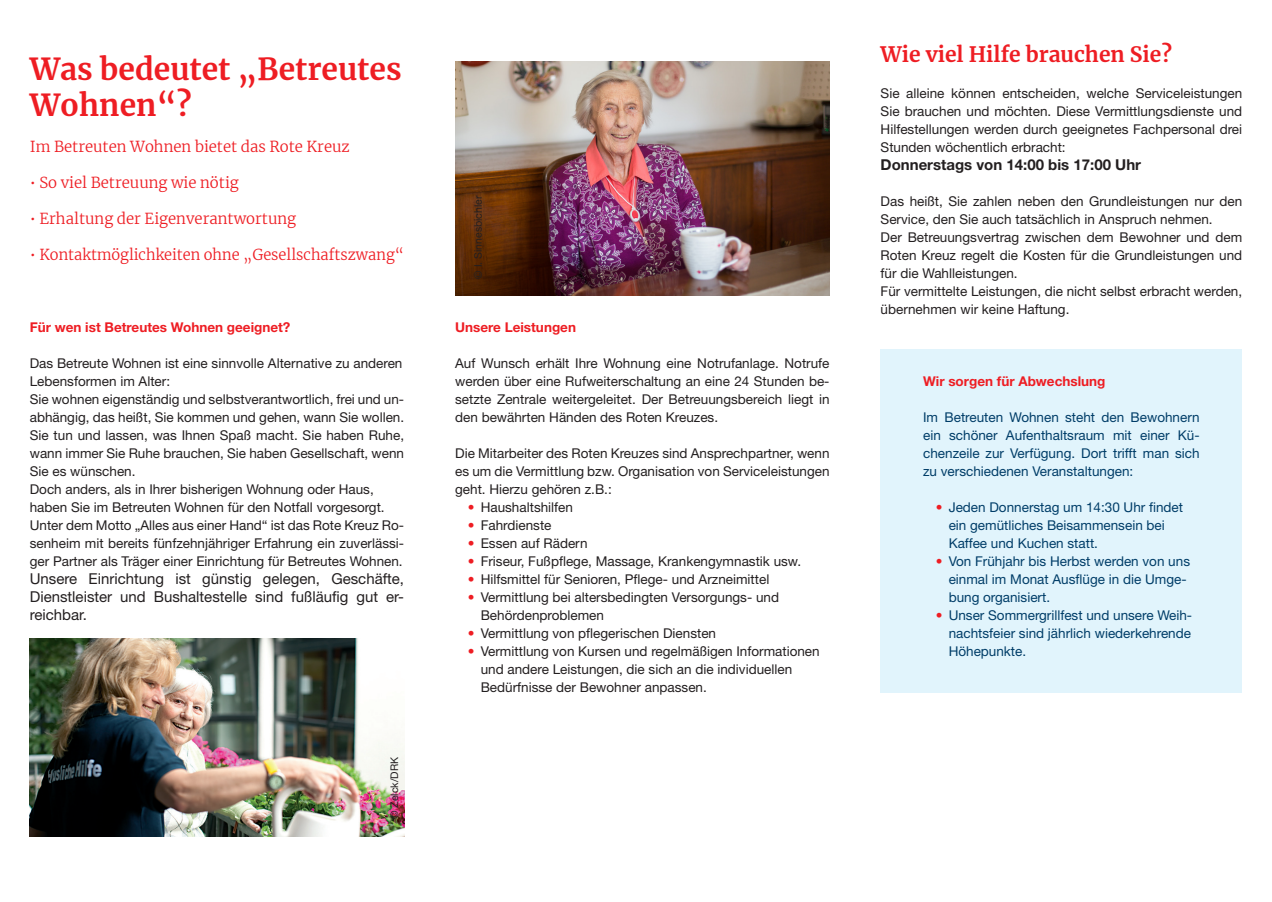
<style>
.page{position:relative;width:1272px;height:902px;background:#fff}
.page>*{position:absolute;margin:0;border:0;box-sizing:border-box;transform-origin:0 0}
.Headlinegröße_I_20_2{font:700 30px/36px "Merriweather";color:#ee1d23}
.Headlinegröße_II_14{font:700 21px "Merriweather";color:#ee1d23}
.Teaser_10_14_pt{font:300 15px "Merriweather";color:#ee1d23}
.Fließtext_9_12_pt{font:15px/18px "Helvetica Neue";color:#231f20;text-align:justify}
.Fließtext_9_12_pt-2{font:700 15px "Helvetica Neue";color:#231f20}
.Fließtext_9_12_pt-3{font:13.5px/18px "Helvetica Neue";color:#231f20;text-align:justify}
.Fließtext_9_12_pt-4{font:13.5px/18px "Helvetica Neue";color:#003d68;text-align:justify}
.Subheadline_9_12_pt{font:13.5px/18px "Helvetica Neue";color:#231f20}
.Subheadline_9_12_pt-2{font:700 13.5px "Helvetica Neue";color:#ee1d23}
.Bildnachweis_7_9_pt{font:10.5px "Helvetica Neue";color:#231f20}
.s1{color:#ee1d23}
</style>
<div class="page">
<div style="left:880px;top:349px;width:362px;height:343px;background:#e1f4fc"></div>
<img style="left:30px;top:638px;width:374px;height:198px">
<img style="left:455px;top:62px;width:374px;height:234px">
<p class="Headlinegröße_I_20_2" style="left:30px;top:50px;width:373px">Was bedeutet „Betreutes<br>Wohnen“?</p>
<p class="Teaser_10_14_pt" style="left:30px;top:136px;width:321px">Im Betreuten Wohnen bietet das Rote Kreuz</p>
<p class="Teaser_10_14_pt" style="left:30px;top:172px;width:210px">• So viel Betreuung wie nötig</p>
<p class="Teaser_10_14_pt" style="left:30px;top:208px;width:268px">• Erhaltung der Eigenverantwortung</p>
<p class="Teaser_10_14_pt" style="left:30px;top:244px;width:376px">• Kontaktmöglichkeiten ohne „Gesellschaftszwang“</p>
<p class="Subheadline_9_12_pt-2" style="left:30px;top:318px;width:262px">Für wen ist Betreutes Wohnen geeignet?</p>
<p class="Subheadline_9_12_pt" style="left:30px;top:354px;width:374px">Das Betreute Wohnen ist eine sinnvolle Alternative zu anderen<br>Lebensformen im Alter:</p>
<p class="Fließtext_9_12_pt-3" style="left:30px;top:390px;width:376px">Sie wohnen eigenständig und selbstverantwortlich, frei und un&shy;abhängig, das heißt, Sie kommen und gehen, wann Sie wollen.</p>
<p class="Fließtext_9_12_pt-3" style="left:30px;top:426px;width:376px">Sie tun und lassen, was Ihnen Spaß macht. Sie haben Ruhe, wann immer Sie Ruhe brauchen, Sie haben Gesellschaft, wenn Sie es wünschen.</p>
<p class="Fließtext_9_12_pt-3" style="left:30px;top:480px;width:345px">Doch anders, als in Ihrer bisherigen Wohnung oder Haus,</p>
<p class="Fließtext_9_12_pt-3" style="left:30px;top:498px;width:356px">haben Sie im Betreuten Wohnen für den Notfall vorgesorgt.</p>
<p class="Fließtext_9_12_pt-3" style="left:30px;top:516px;width:376px">Unter dem Motto „Alles aus einer Hand“ ist das Rote Kreuz Ro&shy;senheim mit bereits fünfzehnjähriger Erfahrung ein zuverlässi&shy;ger Partner als Träger einer Einrichtung für Betreutes Wohnen.</p>
<p class="Fließtext_9_12_pt" style="left:30px;top:569px;width:376px">Unsere Einrichtung ist günstig gelegen, Geschäfte, Dienstleister und Bushaltestelle sind fußläufig gut er&shy;reichbar.</p>
<p class="Bildnachweis_7_9_pt" style="left:388px;top:819px;width:63px;rotate:-90deg">© Zelck/DRK</p>
<p class="Bildnachweis_7_9_pt" style="left:472px;top:279px;width:85px;rotate:-90deg">© I. Sinnesbichler</p>
<p class="Subheadline_9_12_pt-2" style="left:455px;top:318px;width:122px">Unsere Leistungen</p>
<p class="Fließtext_9_12_pt-3" style="left:455px;top:354px;width:376px">Auf Wunsch erhält Ihre Wohnung eine Notrufanlage. Notrufe werden über eine Rufweiterschaltung an eine 24 Stunden be&shy;setzte Zentrale weitergeleitet. Der Betreuungsbereich liegt in den bewährten Händen des Roten Kreuzes.</p>
<p class="Fließtext_9_12_pt-3" style="left:455px;top:444px;width:376px">Die Mitarbeiter des Roten Kreuzes sind Ansprechpartner, wenn es um die Vermittlung bzw. Organisation von Serviceleistungen geht. Hierzu gehören z.B.:</p>
<p class="Fließtext_9_12_pt-3" style="left:468px;top:498px;width:107px"><span class="s1">•</span> Haushaltshilfen</p>
<p class="Fließtext_9_12_pt-3" style="left:468px;top:516px;width:85px"><span class="s1">•</span> Fahrdienste</p>
<p class="Fließtext_9_12_pt-3" style="left:468px;top:534px;width:121px"><span class="s1">•</span> Essen auf Rädern</p>
<p class="Fließtext_9_12_pt-3" style="left:468px;top:552px;width:335px"><span class="s1">•</span> Friseur, Fußpflege, Massage, Krankengymnastik usw.</p>
<p class="Fließtext_9_12_pt-3" style="left:468px;top:570px;width:303px"><span class="s1">•</span> Hilfsmittel für Senioren, Pflege- und Arzneimittel</p>
<p class="Fließtext_9_12_pt-3" style="left:480px;top:588px;width:300px;text-indent:-13px"><span class="s1">•</span> Vermittlung bei altersbedingten Versorgungs- und<br>Behördenproblemen</p>
<p class="Fließtext_9_12_pt-3" style="left:468px;top:624px;width:250px"><span class="s1">•</span> Vermittlung von pflegerischen Diensten</p>
<p class="Fließtext_9_12_pt-3" style="left:480px;top:642px;width:340px;text-align:left;text-indent:-13px"><span class="s1">•</span> Vermittlung von Kursen und regelmäßigen Informationen und andere Leistungen, die sich an die individuellen<br>Bedürfnisse der Bewohner anpassen.</p>
<p class="Headlinegröße_II_14" style="left:880px;top:39px;width:293px">Wie viel Hilfe brauchen Sie?</p>
<p class="Fließtext_9_12_pt-3" style="left:880px;top:84px;width:363px">Sie alleine können entscheiden, welche Serviceleistungen Sie brauchen und möchten. Diese Vermittlungsdienste und Hilfestellungen werden durch geeignetes Fachpersonal drei Stunden wöchentlich erbracht:</p>
<p class="Fließtext_9_12_pt-2" style="left:880px;top:155px;width:262px">Donnerstags von 14:00 bis 17:00 Uhr</p>
<p class="Fließtext_9_12_pt-3" style="left:880px;top:192px;width:363px">Das heißt, Sie zahlen neben den Grundleistungen nur den<br>Service, den Sie auch tatsächlich in Anspruch nehmen.</p>
<p class="Fließtext_9_12_pt-3" style="left:880px;top:228px;width:363px">Der Betreuungsvertrag zwischen dem Bewohner und dem Roten Kreuz regelt die Kosten für die Grundleistungen und für die Wahlleistungen.</p>
<p class="Fließtext_9_12_pt-3" style="left:880px;top:282px;width:363px">Für vermittelte Leistungen, die nicht selbst erbracht werden, übernehmen wir keine Haftung.</p>
<p class="Subheadline_9_12_pt-2" style="left:923px;top:372px;width:184px">Wir sorgen für Abwechslung</p>
<p class="Fließtext_9_12_pt-4" style="left:923px;top:408px;width:278px">Im Betreuten Wohnen steht den Bewohnern ein schöner Aufenthaltsraum mit einer Kü&shy;chenzeile zur Verfügung. Dort trifft man sich zu verschiedenen Veranstaltungen:</p>
<p class="Fließtext_9_12_pt-4" style="left:948px;top:498px;width:236px;text-align:left;text-indent:-13px"><span class="s1">•</span> Jeden Donnerstag um 14:30 Uhr findet ein gemütliches Beisammensein bei<br>Kaffee und Kuchen statt.</p>
<p class="Fließtext_9_12_pt-4" style="left:948px;top:552px;width:243px;text-align:left;text-indent:-13px"><span class="s1">•</span> Von Frühjahr bis Herbst werden von uns einmal im Monat Ausflüge in die Umge&shy;bung organisiert.</p>
<p class="Fließtext_9_12_pt-4" style="left:948px;top:606px;width:245px;text-indent:-13px"><span class="s1">•</span> Unser Sommergrillfest und unsere Weih&shy;nachtsfeier sind jährlich wiederkehrende Höhepunkte.</p>
</div>
